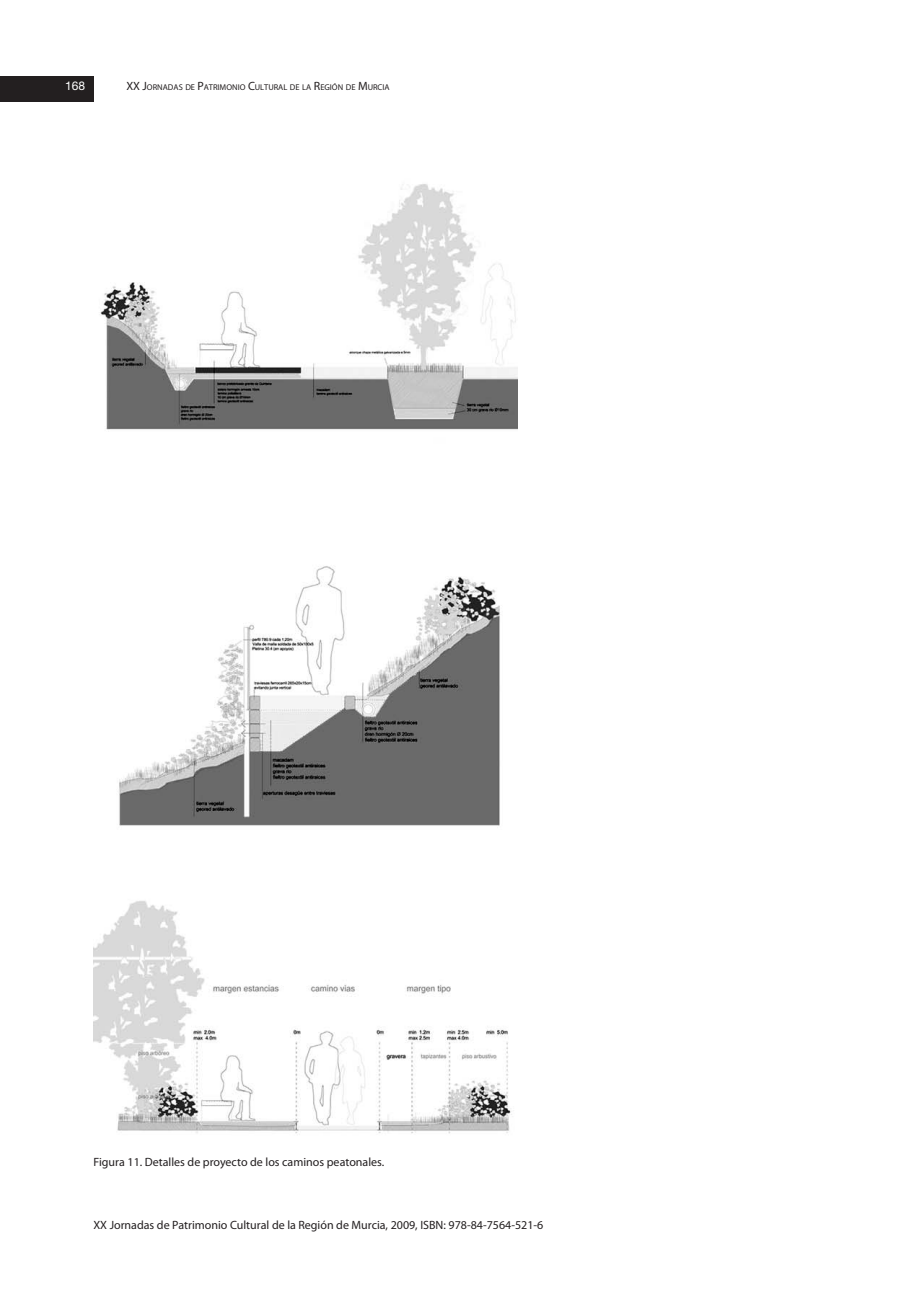
<style>
.page{position:relative;width:919px;height:1289px;background:#fff}
.page>*{position:absolute;margin:0;border:0;box-sizing:border-box;transform-origin:0 0}
.t1{font:12px "Myriad Pro";color:#231f20}
.t2{font:12px "Helvetica Neue";color:#fff}
.t3{font:8.4px "Myriad Pro";color:#231f20}
.s1{font-size:12px}
</style>
<div class="page">
<div style="left:0;top:77px;width:94px;height:25px;background:#231f20"></div>
<img style="left:94px;top:184px;width:424px;height:950px">
<p class="t2" style="left:65px;top:82px;width:22px">168</p>
<p class="t3" style="left:126px;top:82px;width:265px"><span class="s1">XX J</span>ORNADAS DE <span class="s1">P</span>ATRIMONIO <span class="s1">C</span>ULTURAL DE LA <span class="s1">R</span>EGIÓN DE <span class="s1">M</span>URCIA</p>
<p class="t1" style="left:94px;top:1157px;width:292px">Figura 11. Detalles de proyecto de los caminos peatonales.</p>
<p class="t1" style="left:94px;top:1219px;width:451px">XX Jornadas de Patrimonio Cultural de la Región de Murcia, 2009, ISBN: 978-84-7564-521-6</p>
</div>
